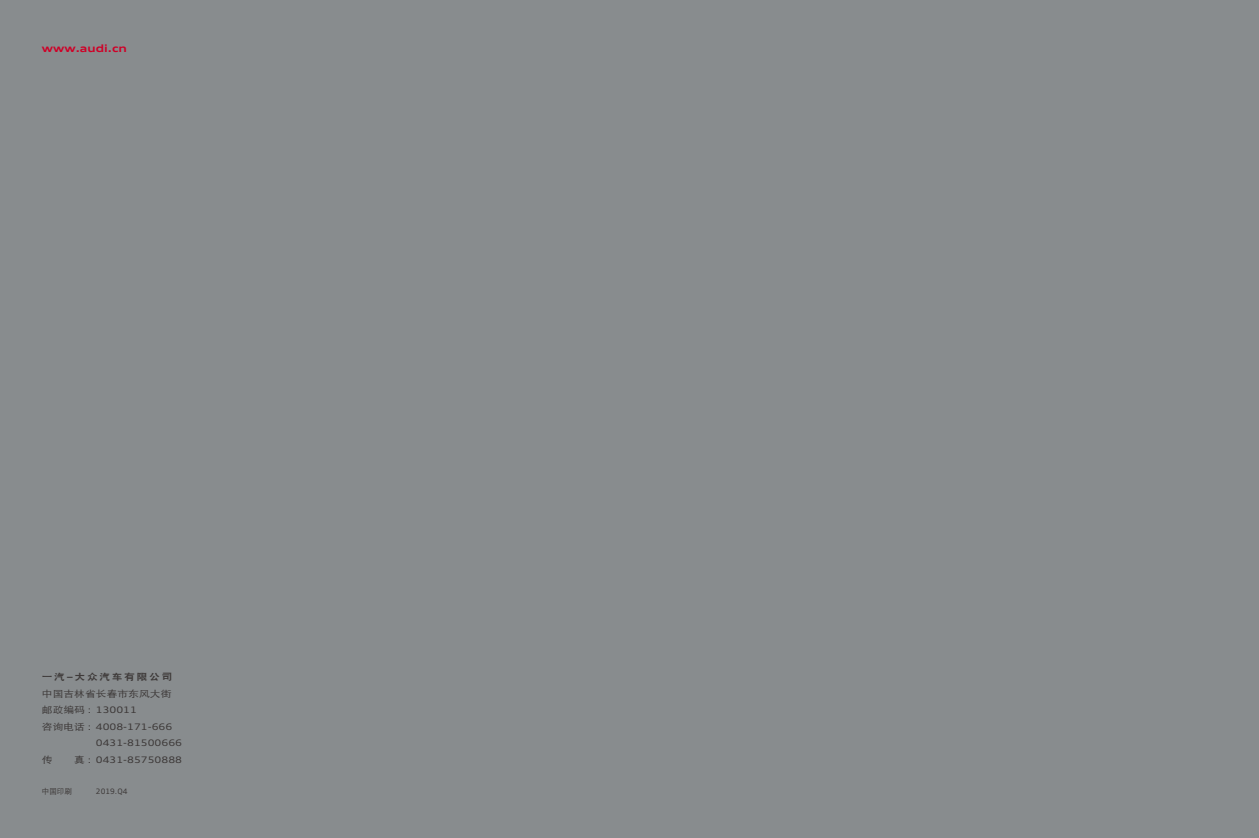
<style>
.page{position:relative;width:1259px;height:838px;background:#fff}
.page>*{position:absolute;margin:0;border:0;box-sizing:border-box;transform-origin:0 0}
.t1{font:700 expanded 10.5px "Audi Type";color:#cf0027}
.t2{font:9px "Audi Type";color:#3e3a39;scale:1.2 1}
.t3{font:9px "DFP Hei W5";color:#3e3a39;scale:1.2 1}
.t4{font:9px "DFP Hei W9";letter-spacing:.15em;color:#3e3a39;scale:1.2 1}
.t5{font:7.5px "Audi Type";color:#3e3a39}
.t6{font:7.5px "DFP Hei W5";color:#3e3a39}
.s1{font-family:"Audi Type";font-weight:700;font-stretch:expanded}
.s2{font-family:"DFP Hei W5"}
</style>
<div class="page">
<div style="left:0;top:0;width:1258px;height:838px;background:#888c8e"></div>
<p class="t1" style="left:42px;top:41px;width:87px">www.audi.cn</p>
<p class="t4" style="left:42px;top:672px;width:110px">一汽<span class="s1">–</span>大众汽车有限公司</p>
<p class="t3" style="left:42px;top:689px;width:109px">中国吉林省长春市东风大街</p>
<p class="t2" style="left:42px;top:704px;width:81px"><span class="s2">邮政编码</span> : 130011</p>
<p class="t2" style="left:42px;top:721px;width:110px"><span class="s2">咨询电话</span> : 4008-171-666</p>
<p class="t2" style="left:96px;top:737px;width:73px">0431-81500666</p>
<p class="t2" style="left:42px;top:754px;width:118px"><span class="s2">传　　真</span> : 0431-85750888</p>
<p class="t6" style="left:42px;top:788px;width:32px">中国印刷</p>
<p class="t5" style="left:96px;top:787px;width:33px">2019.Q4</p>
</div>
